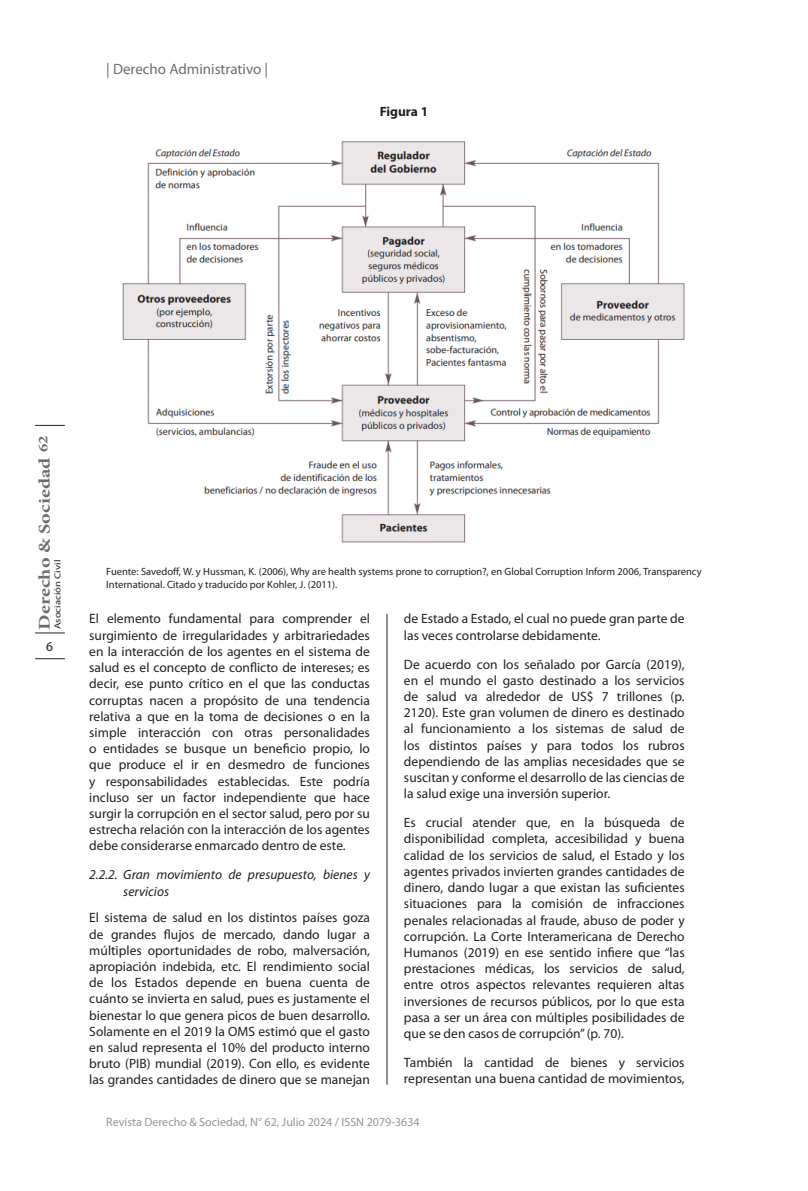
<style>
.page{position:relative;width:808px;height:1191px;background:#fff}
.page>*{position:absolute;margin:0;border:0;box-sizing:border-box;transform-origin:0 0}
.t1{font:700 16.5px "Minion Pro";letter-spacing:.005em;color:#6c6d70;scale:1.23 1}
.t2{font:15px "Myriad Pro";color:#6c6d70}
.Texto{font:13.5px/16.2px "Myriad Pro";color:#231f20;text-align:justify}
.Subtitulo_3{font:italic 13.5px/16.2px "Myriad Pro";color:#231f20}
.Texto-2{font:700 13.5px "Myriad Pro";color:#231f20}
.t3{font:700 13.5px "Minion Pro";color:#6c6d70;scale:1.23 1}
.t4{font:12px "Myriad Pro";color:#939598}
.Pie_de_Pagina{font:10.5px/12.6px "Myriad Pro";color:#231f20}
.t5{font:8.7px "Myriad Pro";color:#231f20;scale:1.23 1}
</style>
<div class="page">
<hr style="left:35px;top:658px;width:30px;height:1px;background:#231f20">
<hr style="left:35px;top:632px;width:30px;height:1px;background:#231f20">
<hr style="left:35px;top:425px;width:30px;height:1px;background:#231f20">
<img style="left:122px;top:141px;width:563px;height:402px">
<hr style="left:387px;top:614px;width:1px;height:470px;background:#231f20">
<p class="t2" style="left:106px;top:59px;width:163px">| Derecho Administrativo |</p>
<p class="Texto-2" style="left:380px;top:103px;width:50px">Figura 1</p>
<p class="t3" style="left:34px;top:452px;width:15px;rotate:-90deg">62</p>
<p class="t1" style="left:33px;top:629px;width:141px;rotate:-90deg">Derecho &amp; Sociedad</p>
<p class="t5" style="left:52px;top:629px;width:58px;rotate:-90deg">Asociación Civil</p>
<p class="Texto" style="left:46px;top:638px;width:8px">6</p>
<p class="Pie_de_Pagina" style="left:106px;top:565px;width:597px">Fuente: Savedoff, W. y Hussman, K. (2006), Why are health systems prone to corruption?, en Global Corruption Inform 2006, Transparency<br>International. Citado y traducido por Kohler, J. (2011).</p>
<p class="Texto" style="left:89px;top:610px;width:282px">El elemento fundamental para comprender el surgimiento de irregularidades y arbitrariedades en la interacción de los agentes en el sistema de salud es el concepto de conflicto de intereses; es decir, ese punto crítico en el que las conductas corruptas nacen a propósito de una tendencia relativa a que en la toma de decisiones o en la simple interacción con otras personalidades o entidades se busque un beneficio propio, lo que produce el ir en desmedro de funciones y responsabilidades establecidas. Este podría incluso ser un factor independiente que hace surgir la corrupción en el sector salud, pero por su estrecha relación con la interacción de los agentes debe considerarse enmarcado dentro de este.</p>
<p class="Subtitulo_3" style="left:123px;top:866px;width:248px;text-indent:-34px">2.2.2. Gran movimiento de presupuesto, bienes y servicios</p>
<p class="Texto" style="left:89px;top:909px;width:282px">El sistema de salud en los distintos países goza de grandes flujos de mercado, dando lugar a múltiples oportunidades de robo, malversación, apropiación indebida, etc. El rendimiento social de los Estados depende en buena cuenta de cuánto se invierta en salud, pues es justamente el bienestar lo que genera picos de buen desarrollo.<br>Solamente en el 2019 la OMS estimó que el gasto en salud representa el 10% del producto interno bruto (PIB) mundial (2019). Con ello, es evidente las grandes cantidades de dinero que se manejan</p>
<p class="Texto" style="left:404px;top:610px;width:282px">de Estado a Estado, el cual no puede gran parte de las veces controlarse debidamente.</p>
<p class="Texto" style="left:404px;top:656px;width:282px">De acuerdo con los señalado por García (2019), en el mundo el gasto destinado a los servicios de salud va alrededor de US$ 7 trillones (p.<br>2120). Este gran volumen de dinero es destinado al funcionamiento a los sistemas de salud de los distintos países y para todos los rubros dependiendo de las amplias necesidades que se suscitan y conforme el desarrollo de las ciencias de la salud exige una inversión superior.</p>
<p class="Texto" style="left:404px;top:814px;width:282px">Es crucial atender que, en la búsqueda de disponibilidad completa, accesibilidad y buena calidad de los servicios de salud, el Estado y los agentes privados invierten grandes cantidades de dinero, dando lugar a que existan las suficientes situaciones para la comisión de infracciones penales relacionadas al fraude, abuso de poder y corrupción. La Corte Interamericana de Derecho Humanos (2019) en ese sentido infiere que “las prestaciones médicas, los servicios de salud, entre otros aspectos relevantes requieren altas inversiones de recursos públicos, por lo que esta pasa a ser un área con múltiples posibilidades de que se den casos de corrupción” (p. 70).</p>
<p class="Texto" style="left:404px;top:1054px;width:282px">También la cantidad de bienes y servicios representan una buena cantidad de movimientos,</p>
<p class="t4" style="left:106px;top:1114px;width:315px">Revista Derecho &amp; Sociedad, N° 62, Julio 2024 / ISSN 2079-3634</p>
</div>
